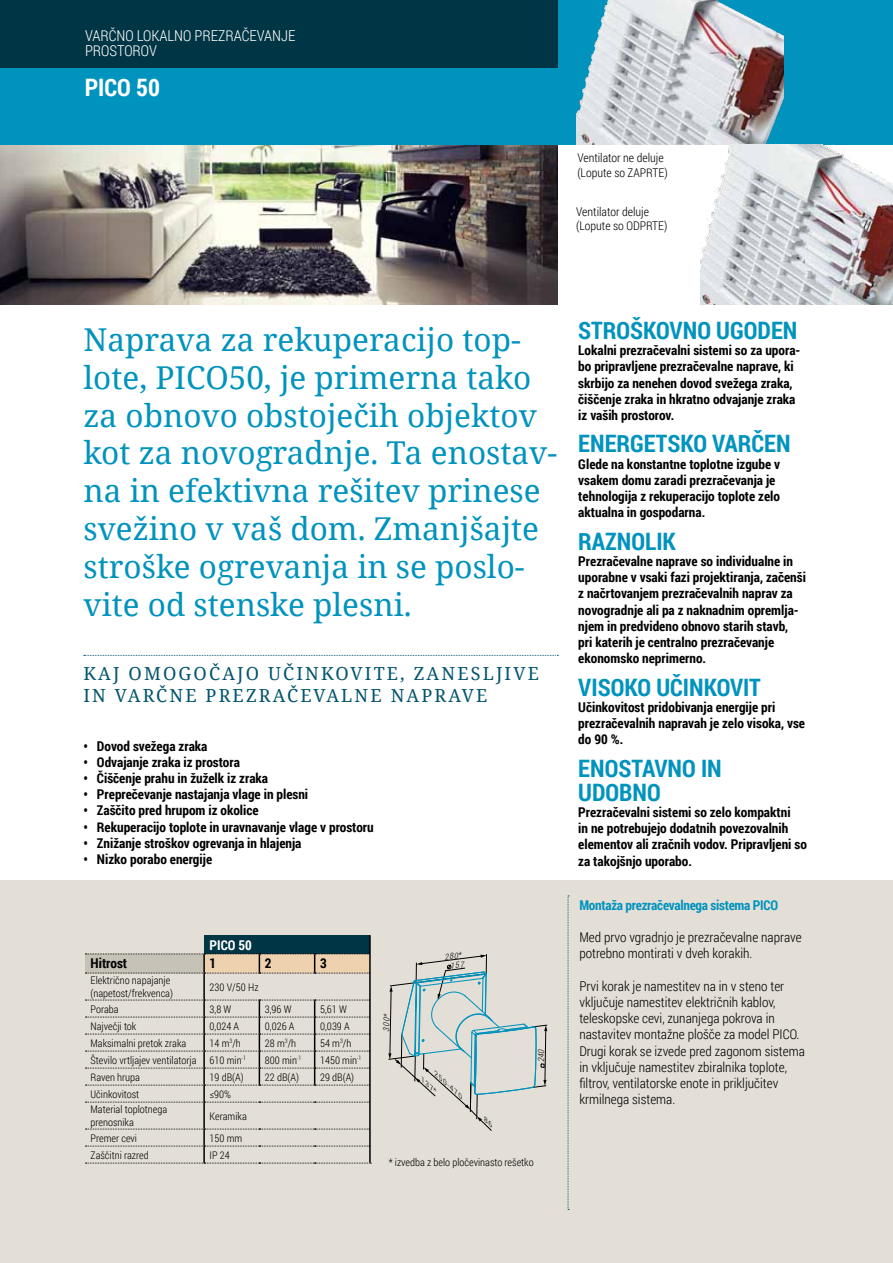
<style>
.page{position:relative;width:893px;height:1263px;background:#fff}
.page>*{position:absolute;margin:0;border:0;box-sizing:border-box;transform-origin:0 0}
.t1{font:31.5px/37.8px "Noto Serif";color:#0093be}
.t2{font:700 24px/24px "Roboto Condensed";color:#0093be}
.t3{font:700 24px "Roboto Condensed";color:#fff}
.t4{font:18px/21.6px "Noto Serif";letter-spacing:.12em;color:#00546c}
.t5{font:300 15px/15px "Roboto Condensed";color:#fff}
.t6{font:700 13.5px/16.2px "Roboto Condensed";color:#000}
.t7{font:300 13.5px/16.2px "Roboto Condensed";color:#000}
.t8{font:700 13.5px "Roboto Condensed";letter-spacing:-.02em;color:#0093be}
.t9{font:700 13.5px "Roboto Condensed";color:#fff}
.t10{font:300 12px/14.4px "Roboto Condensed";color:#000}
.t11{font:300 10.5px/12.6px "Roboto Condensed";color:#000}
.t12{font:italic 300 8.55px "Roboto Condensed";color:#000}
.t13{font:italic 300 8.25px "Roboto Condensed";color:#000;scale:1.04 1}
.t14{font:italic 300 5.7px "Roboto Condensed";color:#000;scale:1.81 1}
</style>
<div class="page">
<img style="left:0;top:145px;width:558px;height:160px">
<div style="left:0;top:0;width:893px;height:145px;background:#0093be"></div>
<div style="left:0;top:0;width:558px;height:68px;background:#003545"></div>
<img style="left:576px;top:0;width:208px;height:145px">
<img style="left:700px;top:144px;width:193px;height:161px">
<svg style="left:84px;top:655px;width:474px;height:1px"></svg>
<div style="left:0;top:880px;width:893px;height:383px;background:#e3dfd6"></div>
<svg style="left:85px;top:954px;width:483px;height:209px"></svg>
<hr style="left:203px;top:973px;width:2px;height:27px;background:#000">
<hr style="left:369px;top:973px;width:2px;height:27px;background:#000">
<hr style="left:203px;top:1102px;width:2px;height:27px;background:#000">
<hr style="left:369px;top:1102px;width:2px;height:27px;background:#000">
<svg style="left:85px;top:935px;width:286px;height:39px"></svg>
<svg style="left:85px;top:1000px;width:286px;height:103px"></svg>
<svg style="left:85px;top:1129px;width:286px;height:35px"></svg>
<svg style="left:568px;top:895px;width:1px;height:315px"></svg>
<svg style="left:388px;top:954px;width:159px;height:177px"></svg>
<p class="t5" style="left:85px;top:28px;width:212px">VARČNO LOKALNO PREZRAČEVANJE<br>PROSTOROV</p>
<h2 class="t3" style="left:85px;top:71px;width:13px">pico</h2>
<h2 class="t3" style="left:136px;top:71px;width:25px">50</h2>
<p class="t10" style="left:577px;top:151px;width:92px">Ventilator ne deluje (Lopute so ZAPRTE)</p>
<p class="t10" style="left:576px;top:204px;width:93px">Ventilator deluje (Lopute so ODPRTE)</p>
<p class="t1" style="left:83px;top:319px;width:475px">Naprava za rekuperacijo top&shy;lote, PICO50, je primerna tako za obnovo obstoječih objektov kot za novogradnje. Ta enostav&shy;na in efektivna rešitev prinese svežino v vaš dom. Zmanjšajte stroške ogrevanja in se poslo&shy;vite od stenske plesni.</p>
<h3 class="t4" style="left:83px;top:662px;width:457px">KAJ OMOGOČAJO UČINKOVITE, ZANESLJIVE<br>IN VARČNE PREZRAČEVALNE NAPRAVE</h3>
<p class="t6" style="left:83px;top:737px;width:126px">• Dovod svežega zraka</p>
<p class="t6" style="left:83px;top:753px;width:158px">• Odvajanje zraka iz prostora</p>
<p class="t6" style="left:83px;top:769px;width:186px">• Čiščenje prahu in žuželk iz zraka</p>
<p class="t6" style="left:83px;top:786px;width:226px">• Preprečevanje nastajanja vlage in plesni</p>
<p class="t6" style="left:83px;top:802px;width:177px">• Zaščito pred hrupom iz okolice</p>
<p class="t6" style="left:83px;top:818px;width:292px">• Rekuperacijo toplote in uravnavanje vlage v prostoru</p>
<p class="t6" style="left:83px;top:834px;width:220px">• Znižanje stroškov ogrevanja in hlajenja</p>
<p class="t6" style="left:83px;top:850px;width:130px">• Nizko porabo energije</p>
<p class="t9" style="left:210px;top:935px;width:44px">PICO 50</p>
<p class="t6" style="left:91px;top:955px;width:38px">Hitrost</p>
<p class="t6" style="left:210px;top:955px;width:8px">1</p>
<p class="t6" style="left:265px;top:955px;width:8px">2</p>
<p class="t6" style="left:320px;top:955px;width:8px">3</p>
<p class="t11" style="left:91px;top:974px;width:84px">Električno napajanje (napetost/frekvenca)</p>
<p class="t11" style="left:210px;top:980px;width:50px">230 V/50 Hz</p>
<p class="t11" style="left:91px;top:1002px;width:30px">Poraba</p>
<p class="t11" style="left:210px;top:1002px;width:23px">3,8 W</p>
<p class="t11" style="left:265px;top:1002px;width:28px">3,96 W</p>
<p class="t11" style="left:320px;top:1002px;width:28px">5,61 W</p>
<p class="t11" style="left:91px;top:1019px;width:47px">Največji tok</p>
<p class="t11" style="left:210px;top:1019px;width:31px">0,024 A</p>
<p class="t11" style="left:265px;top:1019px;width:31px">0,026 A</p>
<p class="t11" style="left:320px;top:1019px;width:31px">0,039 A</p>
<p class="t11" style="left:91px;top:1036px;width:97px">Maksimalni pretok zraka</p>
<p class="t11" style="left:210px;top:1036px;width:33px">14 m<sup>3</sup>/h</p>
<p class="t11" style="left:265px;top:1036px;width:33px">28 m<sup>3</sup>/h</p>
<p class="t11" style="left:320px;top:1036px;width:33px">54 m<sup>3</sup>/h</p>
<p class="t11" style="left:91px;top:1053px;width:157px">Število vrtljajev ventilatorja 610 min<sup>-1</sup></p>
<p class="t11" style="left:265px;top:1053px;width:38px">800 min<sup>-1</sup></p>
<p class="t11" style="left:320px;top:1053px;width:43px">1450 min<sup>-1</sup></p>
<p class="t11" style="left:91px;top:1070px;width:51px">Raven hrupa</p>
<p class="t11" style="left:210px;top:1070px;width:36px">19 dB(A)</p>
<p class="t11" style="left:265px;top:1070px;width:36px">22 dB(A)</p>
<p class="t11" style="left:320px;top:1070px;width:36px">29 dB(A)</p>
<p class="t11" style="left:91px;top:1087px;width:50px">Učinkovitost</p>
<p class="t11" style="left:210px;top:1087px;width:23px">≤90%</p>
<p class="t11" style="left:91px;top:1103px;width:78px">Material toplotnega prenosnika</p>
<p class="t11" style="left:210px;top:1109px;width:39px">Keramika</p>
<p class="t11" style="left:91px;top:1131px;width:48px">Premer cevi</p>
<p class="t11" style="left:210px;top:1131px;width:34px">150 mm</p>
<p class="t11" style="left:91px;top:1148px;width:60px">Zaščitni razred</p>
<p class="t11" style="left:210px;top:1148px;width:22px">IP 24</p>
<p class="t13" style="left:380px;top:1032px;width:18px;rotate:-89deg">300*</p>
<p class="t13" style="left:444px;top:951px;width:18px;rotate:-7deg">280*</p>
<p class="t14" style="left:438px;top:1070px;width:22px;rotate:42deg">250-470</p>
<p class="t14" style="left:425px;top:1077px;width:13px;rotate:42deg">137*</p>
<p class="t12" style="left:535px;top:1062px;width:16px;rotate:-90deg">240</p>
<p class="t11" style="left:389px;top:1155px;width:147px">* izvedba z belo pločevinasto rešetko</p>
<h2 class="t2" style="left:578px;top:317px;width:221px">Stroškovno ugoden</h2>
<p class="t6" style="left:578px;top:342px;width:224px">Lokalni prezračevalni sistemi so za upora&shy;bo pripravljene prezračevalne naprave, ki skrbijo za nenehen dovod svežega zraka, čiščenje zraka in hkratno odvajanje zraka iz vaših prostorov.</p>
<h2 class="t2" style="left:578px;top:431px;width:174px">Energetsko varčen</h2>
<p class="t6" style="left:578px;top:455px;width:203px">Glede na konstantne toplotne izgube v vsakem domu zaradi prezračevanja je tehnologija z rekuperacijo toplote zelo aktualna in gospodarna.</p>
<h2 class="t2" style="left:578px;top:528px;width:99px">Raznolik</h2>
<p class="t6" style="left:578px;top:552px;width:229px">Prezračevalne naprave so individualne in uporabne v vsaki fazi projektiranja, začenši z načrtovanjem prezračevalnih naprav za novogradnje ali pa z naknadnim opremlja&shy;njem in predvideno obnovo starih stavb,<br>pri katerih je centralno prezračevanje ekonomsko neprimerno.</p>
<h2 class="t2" style="left:578px;top:674px;width:184px">Visoko učinkovit</h2>
<p class="t6" style="left:578px;top:698px;width:228px">Učinkovitost pridobivanja energije pri prezračevalnih napravah je zelo visoka, vse do 90 %.</p>
<h2 class="t2" style="left:578px;top:755px;width:145px">Enostavno in udobno</h2>
<p class="t6" style="left:578px;top:803px;width:230px">Prezračevalni sistemi so zelo kompaktni<br>in ne potrebujejo dodatnih povezovalnih elementov ali zračnih vodov. Pripravljeni so za takojšnjo uporabo.</p>
<p class="t8" style="left:579px;top:895px;width:200px">Montaža prezračevalnega sistema PICO</p>
<p class="t7" style="left:579px;top:929px;width:224px">Med prvo vgradnjo je prezračevalne naprave potrebno montirati v dveh korakih.</p>
<p class="t7" style="left:579px;top:977px;width:227px">Prvi korak je namestitev na in v steno ter vključuje namestitev električnih kablov, teleskopske cevi, zunanjega pokrova in nastavitev montažne plošče za model PICO.<br>Drugi korak se izvede pred zagonom sistema in vključuje namestitev zbiralnika toplote, filtrov, ventilatorske enote in priključitev krmilnega sistema.</p>
</div>
